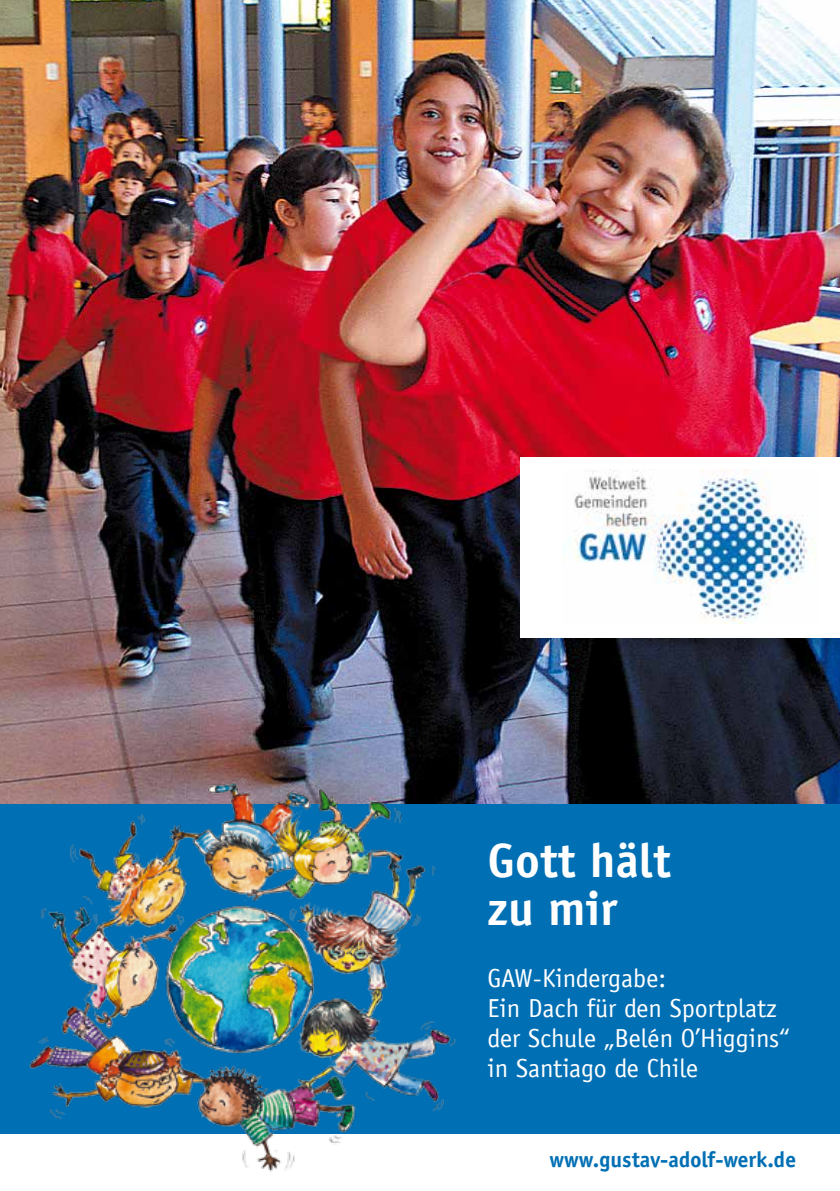
<style>
.page{position:relative;width:840px;height:1191px;background:#fff}
.page>*{position:absolute;margin:0;border:0;box-sizing:border-box;transform-origin:0 0}
.t1{font:700 48px/48px "Officina Sans LT";color:#fff}
.t2{font:26px/30px "Officina Sans LT";color:#fff}
.t3{font:700 22px "Officina San ITC";color:#006fb4}
</style>
<div class="page">
<div style="left:0;top:731px;width:839px;height:460px;background:#006fb4"></div>
<div style="left:0;top:1134px;width:839px;height:57px;background:#fff"></div>
<img style="left:0;top:0;width:839px;height:803px">
<div style="left:518px;top:455px;width:321px;height:202px;background:#000;opacity:.12"></div>
<div style="left:520px;top:458px;width:319px;height:180px;background:#fff"></div>
<img style="left:568px;top:469px;width:248px;height:155px">
<img style="left:28px;top:772px;width:428px;height:400px">
<h1 class="t1" style="left:487px;top:836px;width:185px">Gott hält zu mir</h1>
<p class="t2" style="left:487px;top:963px;width:303px">GAW-Kindergabe:<br>Ein Dach für den Sportplatz der Schule „Belén O’Higgins“ in Santiago de Chile</p>
<p class="t3" style="left:549px;top:1146px;width:248px">www.gustav-adolf-werk.de</p>
</div>
